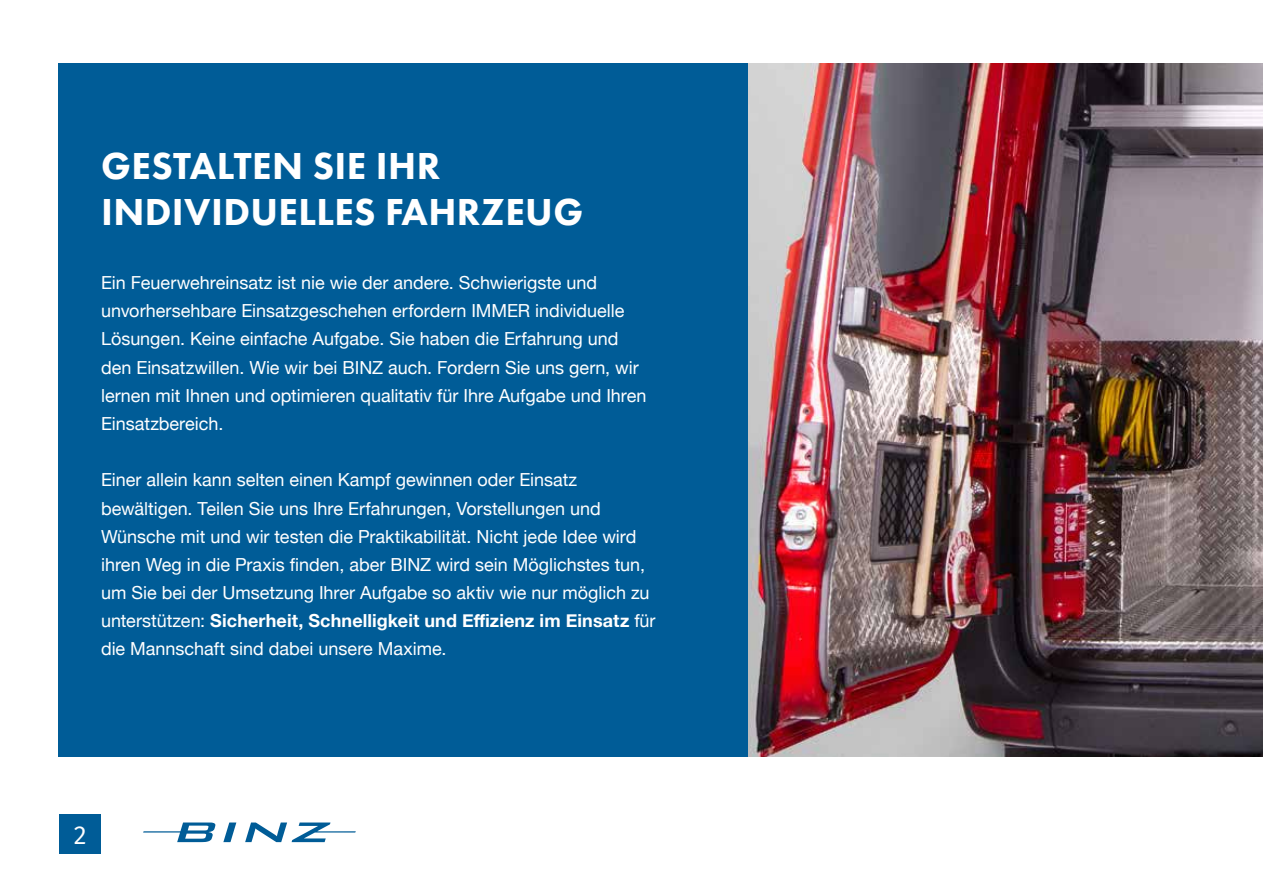
<style>
.page{position:relative;width:1263px;height:893px;background:#fff}
.page>*{position:absolute;margin:0;border:0;box-sizing:border-box;transform-origin:0 0}
.t1{font:800 39px/46.8px "Futura PT";letter-spacing:.01em;color:#fff}
.t2{font:25.95px "Fira Sans";color:#fff}
.t3{font:18px/28.2px "Helvetica Neue";color:#fff}
.s1{font-weight:700}
</style>
<div class="page">
<img style="left:748px;top:64px;width:515px;height:693px">
<div style="left:59px;top:64px;width:689px;height:693px;background:#005c97"></div>
<div style="left:60px;top:814px;width:41px;height:40px;background:#005c97"></div>
<svg style="left:143px;top:822px;width:72px;height:20px"></svg>
<svg style="left:245px;top:822px;width:111px;height:20px"></svg>
<svg style="left:223px;top:822px;width:13px;height:20px"></svg>
<h1 class="t1" style="left:101px;top:142px;width:484px">GESTALTEN SIE IHR<br>INDIVIDUELLES FAHRZEUG</h1>
<p class="t3" style="left:101px;top:270px;width:547px">Ein Feuerwehreinsatz ist nie wie der andere. Schwierigste und unvorhersehbare Einsatzgeschehen erfordern IMMER individuelle Lösungen. Keine einfache Aufgabe. Sie haben die Erfahrung und den Einsatzwillen. Wie wir bei BINZ auch. Fordern Sie uns gern, wir lernen mit Ihnen und optimieren qualitativ für Ihre Aufgabe und Ihren Einsatzbereich.</p>
<p class="t3" style="left:101px;top:467px;width:556px">Einer allein kann selten einen Kampf gewinnen oder Einsatz bewältigen. Teilen Sie uns Ihre Erfahrungen, Vorstellungen und Wünsche mit und wir testen die Praktikabilität. Nicht jede Idee wird ihren Weg in die Praxis finden, aber BINZ wird sein Möglichstes tun, um Sie bei der Umsetzung Ihrer Aufgabe so aktiv wie nur möglich zu unterstützen: <span class="s1">Sicherheit, Schnelligkeit und Effizienz im Einsatz</span> für die Mannschaft sind dabei unsere Maxime.</p>
<h2 class="t2" style="left:74px;top:817px;width:14px">2</h2>
</div>
